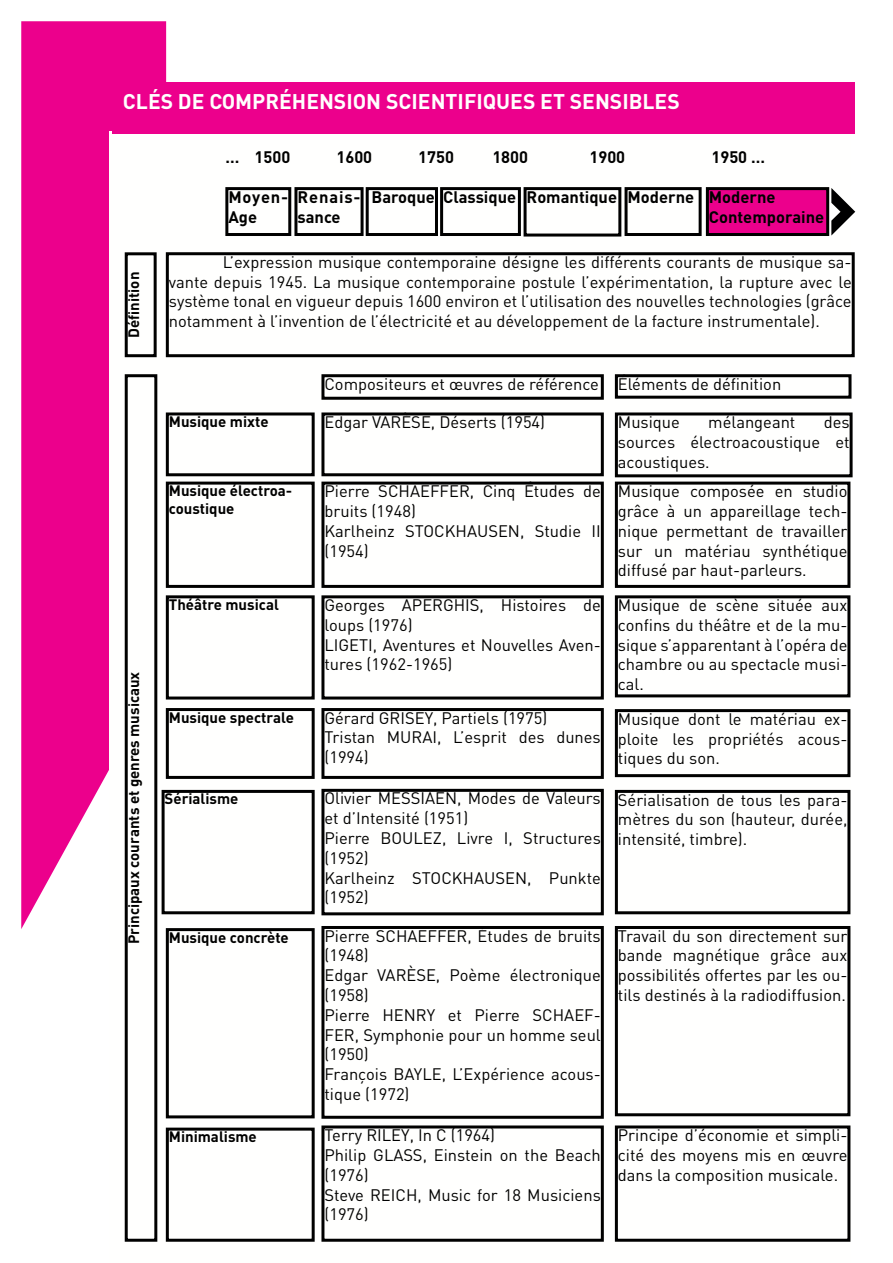
<style>
.page{position:relative;width:893px;height:1263px;background:#fff}
.page>*{position:absolute;margin:0;border:0;box-sizing:border-box;transform-origin:0 0}
.t1{font:700 96px "DIN Pro";color:#000}
.t2{font:700 21px "DIN Pro";color:#fffffe}
.t3{font:16.5px/19.8px "DIN Pro";color:#000;text-align:justify}
.t4{font:700 16.5px/19.8px "DIN Pro";color:#000}
.t5{font:700 16.5px/19.8px "DIN Pro";letter-spacing:.05em;color:#000}
.t6{font:700 16.5px/19.8px "DIN Pro";letter-spacing:.04em;color:#000}
.t7{font:700 15px/18px "DIN Pro";color:#000}
</style>
<div class="page">
<svg style="left:21px;top:21px;width:145px;height:908px;fill:#ec008c"></svg>
<div style="left:109px;top:132px;width:741px;height:1131px;background:#fffffe"></div>
<div style="left:112px;top:82px;width:743px;height:51px;background:#ec008c"></div>
<div style="left:225px;top:187px;width:66px;height:49px;border:3px solid #000"></div>
<div style="left:294px;top:187px;width:70px;height:49px;border:3px solid #000"></div>
<div style="left:366px;top:187px;width:72px;height:49px;border:3px solid #000"></div>
<div style="left:440px;top:187px;width:81px;height:49px;border:3px solid #000"></div>
<div style="left:524px;top:187px;width:97px;height:50px;border:3px solid #000"></div>
<div style="left:625px;top:187px;width:77px;height:49px;border:3px solid #000"></div>
<div style="left:707px;top:189px;width:121px;height:45px;background:#ec008c"></div>
<div style="left:706px;top:187px;width:123px;height:49px;border:3px solid #000"></div>
<div style="left:125px;top:252px;width:32px;height:105px;border:3px solid #000"></div>
<div style="left:166px;top:252px;width:689px;height:105px;border:3px solid #000"></div>
<div style="left:166px;top:412px;width:149px;height:64px;border:3px solid #000"></div>
<div style="left:321px;top:374px;width:283px;height:26px;border:3px solid #000"></div>
<div style="left:321px;top:412px;width:283px;height:64px;border:3px solid #000"></div>
<div style="left:615px;top:374px;width:236px;height:25px;border:3px solid #000"></div>
<div style="left:125px;top:374px;width:32px;height:868px;border:3px solid #000"></div>
<div style="left:615px;top:412px;width:238px;height:65px;border:3px solid #000"></div>
<div style="left:166px;top:482px;width:149px;height:106px;border:3px solid #000"></div>
<div style="left:321px;top:482px;width:283px;height:106px;border:3px solid #000"></div>
<div style="left:615px;top:482px;width:235px;height:106px;border:3px solid #000"></div>
<div style="left:166px;top:595px;width:149px;height:104px;border:3px solid #000"></div>
<div style="left:321px;top:595px;width:283px;height:104px;border:3px solid #000"></div>
<div style="left:615px;top:595px;width:235px;height:102px;border:3px solid #000"></div>
<div style="left:166px;top:708px;width:149px;height:71px;border:3px solid #000"></div>
<div style="left:321px;top:708px;width:283px;height:71px;border:3px solid #000"></div>
<div style="left:615px;top:709px;width:235px;height:68px;border:3px solid #000"></div>
<div style="left:162px;top:790px;width:153px;height:124px;border:3px solid #000"></div>
<div style="left:321px;top:789px;width:283px;height:126px;border:3px solid #000"></div>
<div style="left:615px;top:790px;width:235px;height:124px;border:3px solid #000"></div>
<div style="left:166px;top:928px;width:149px;height:190px;border:3px solid #000"></div>
<div style="left:321px;top:926px;width:283px;height:193px;border:3px solid #000"></div>
<div style="left:615px;top:926px;width:235px;height:190px;border:3px solid #000"></div>
<div style="left:166px;top:1127px;width:149px;height:115px;border:3px solid #000"></div>
<div style="left:321px;top:1125px;width:283px;height:117px;border:3px solid #000"></div>
<div style="left:615px;top:1125px;width:235px;height:117px;border:3px solid #000"></div>
<p class="t2" style="left:123px;top:87px;width:558px">CLÉS DE COMPRÉHENSION SCIENTIFIQUES ET SENSIBLES</p>
<p class="t4" style="left:225px;top:146px;width:67px">… 1500</p>
<p class="t4" style="left:336px;top:146px;width:37px">1600</p>
<p class="t4" style="left:418px;top:146px;width:37px">1750</p>
<p class="t4" style="left:492px;top:146px;width:37px">1800</p>
<p class="t4" style="left:589px;top:146px;width:37px">1900</p>
<p class="t4" style="left:711px;top:146px;width:55px">1950 …</p>
<p class="t7" style="left:124px;top:338px;width:68px;rotate:-90deg">Définition</p>
<p class="t7" style="left:124px;top:944px;width:274px;rotate:-90deg">Principaux courants et genres musicaux</p>
<p class="t6" style="left:228px;top:186px;width:61px">Moyen-<br>Age</p>
<p class="t5" style="left:297px;top:186px;width:65px">Renais&shy;sance</p>
<p class="t4" style="left:709px;top:186px;width:117px;text-indent:-337px">Baroque Classique Romantique Moderne Moderne<br>Contemporaine</p>
<h1 class="t1" style="left:825px;top:138px;width:35px">›</h1>
<p class="t3" style="left:169px;top:251px;width:684px;text-indent:54px">L’expression musique contemporaine désigne les différents courants de musique sa&shy;vante depuis 1945. La musique contemporaine postule l’expérimentation, la rupture avec le système tonal en vigueur depuis 1600 environ et l’utilisation des nouvelles technologies (grâce notamment à l’invention de l’électricité et au développement de la facture instrumentale).</p>
<p class="t7" style="left:169px;top:412px;width:101px">Musique mixte</p>
<p class="t3" style="left:324px;top:373px;width:276px">Compositeurs et œuvres de référence</p>
<p class="t3" style="left:324px;top:412px;width:222px">Edgar VARÈSE, Déserts (1954)</p>
<p class="t3" style="left:618px;top:373px;width:165px">Éléments de définition</p>
<p class="t3" style="left:618px;top:412px;width:64px">Musique</p>
<p class="t3" style="left:708px;top:412px;width:89px">mélangeant</p>
<p class="t3" style="left:618px;top:412px;width:233px;text-indent:206px">des sources électroacoustique et acoustiques.</p>
<p class="t7" style="left:169px;top:481px;width:125px">Musique électroa&shy;coustique</p>
<p class="t3" style="left:324px;top:481px;width:278px;text-align:left">Pierre SCHAEFFER, Cinq Études de bruits (1948)<br>Karlheinz STOCKHAUSEN, Studie II (1954)</p>
<p class="t3" style="left:618px;top:481px;width:231px">Musique composée en studio grâce à un appareillage tech&shy;nique permettant de travailler sur un matériau synthétique diffusé par haut-parleurs.</p>
<p class="t7" style="left:169px;top:595px;width:112px">Théâtre musical</p>
<p class="t3" style="left:324px;top:594px;width:278px;text-align:left">Georges APERGHIS, Histoires de loups (1976)<br>LIGETI, Aventures et Nouvelles Aven&shy;tures (1962-1965)</p>
<p class="t3" style="left:618px;top:594px;width:231px">Musique de scène située aux confins du théâtre et de la mu&shy;sique s’apparentant à l’opéra de chambre ou au spectacle musi&shy;cal.</p>
<p class="t7" style="left:169px;top:707px;width:127px">Musique spectrale</p>
<p class="t3" style="left:324px;top:707px;width:278px;text-align:left">Gérard GRISEY, Partiels (1975)<br>Tristan MURAI, L’esprit des dunes (1994)</p>
<p class="t3" style="left:618px;top:708px;width:231px">Musique dont le matériau ex&shy;ploite les propriétés acous&shy;tiques du son.</p>
<p class="t7" style="left:165px;top:789px;width:75px">Sérialisme</p>
<p class="t3" style="left:324px;top:788px;width:278px;text-align:left">Olivier MESSIAEN, Modes de Valeurs et d’Intensité (1951)<br>Pierre BOULEZ, Livre I, Structures (1952)<br>Karlheinz STOCKHAUSEN, Punkte (1952)</p>
<p class="t3" style="left:618px;top:789px;width:231px">Sérialisation de tous les para&shy;mètres du son (hauteur, durée, intensité, timbre).</p>
<p class="t7" style="left:169px;top:927px;width:122px">Musique concrète</p>
<p class="t3" style="left:324px;top:925px;width:278px;text-align:left">Pierre SCHAEFFER, Études de bruits (1948)<br>Edgar VARÈSE, Poème électronique (1958)<br>Pierre HENRY et Pierre SCHAEF-<br>FER, Symphonie pour un homme seul (1950)<br>François BAYLE, L’Expérience acous&shy;tique (1972)</p>
<p class="t3" style="left:618px;top:925px;width:231px">Travail du son directement sur bande magnétique grâce aux possibilités offertes par les ou&shy;tils destinés à la radiodiffusion.</p>
<p class="t7" style="left:169px;top:1127px;width:90px">Minimalisme</p>
<p class="t3" style="left:324px;top:1124px;width:278px;text-align:left">Terry RILEY, In C (1964)<br>Philip GLASS, Einstein on the Beach (1976)<br>Steve REICH, Music for 18 Musiciens (1976)</p>
<p class="t3" style="left:618px;top:1124px;width:231px">Principe d’économie et simpli&shy;cité des moyens mis en œuvre dans la composition musicale.</p>
</div>
